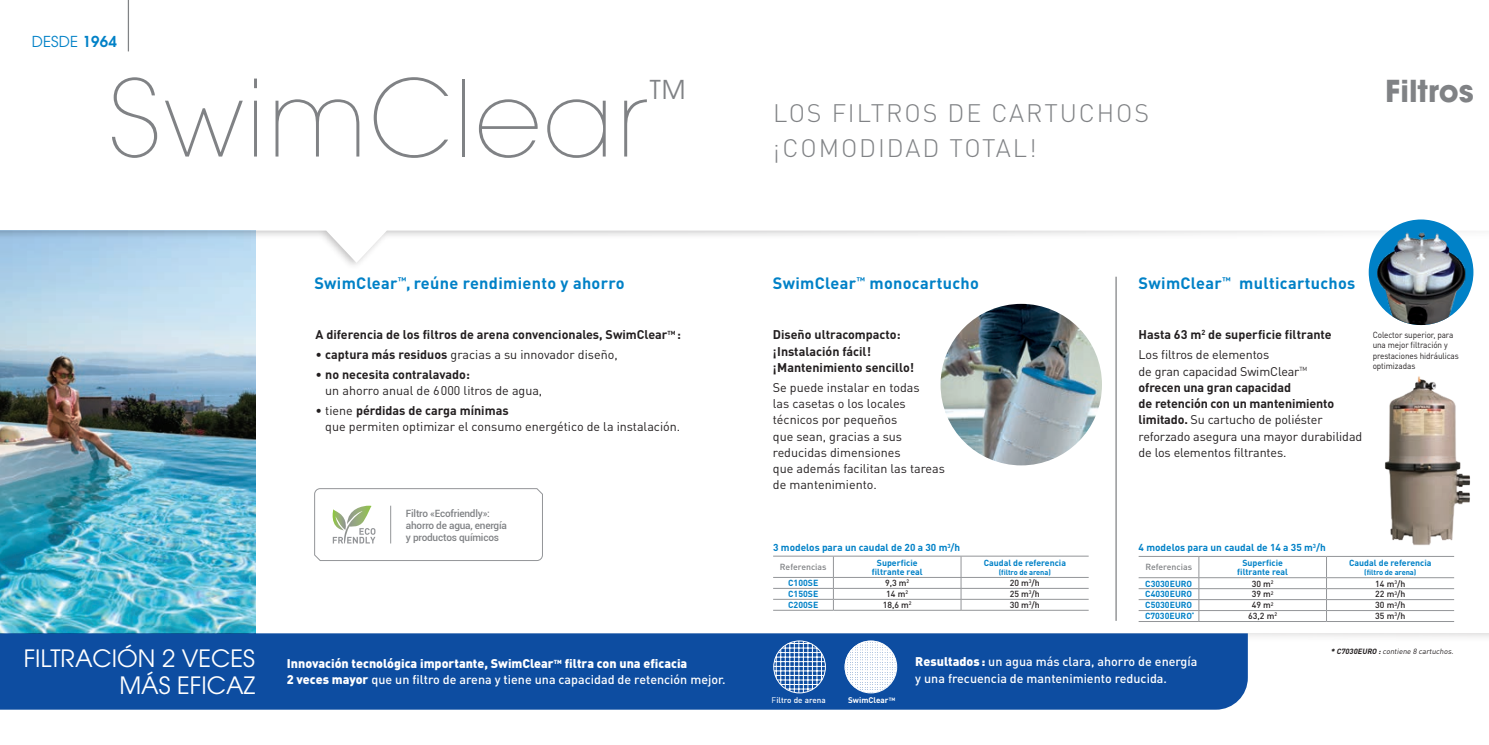
<style>
.page{position:relative;width:1489px;height:745px;background:#fff}
.page>*{position:absolute;margin:0;border:0;box-sizing:border-box;transform-origin:0 0}
.t1{font:200 105.25px "ITC Avant Garde Std";letter-spacing:.02em;color:#808285}
.t2{font:700 30px "ITC Avant Garde Std";color:#808285}
.t3{font:25.88px "ITC Avant Garde Std";color:#808285}
.t4{font:300 25px/35px "DIN Pro";letter-spacing:.075em;color:#808285}
.t5{font:23.75px/27.5px "ITC Avant Garde Std";color:#fff;text-align:right}
.t6{font:700 16.25px "DIN Pro";letter-spacing:.02em;color:#0081c7}
.t7{font:15px "ITC Avant Garde Std";letter-spacing:.01em;color:#0081c7}
.t8{font:12.5px/16.2px "DIN Pro";color:#231f20}
.t9{font:700 12.5px/16.2px "DIN Pro";color:#231f20}
.t10{font:900 12.5px/16.2px "DIN Pro";color:#fff}
.t11{font:500 12.5px/16.2px "DIN Pro";color:#fff}
.t12{font:700 10px "DIN Pro";color:#0081c7}
.t13{font:500 10px/12px "Roboto";letter-spacing:-.02em;color:#808285}
.t14{font:700 8.75px/8.8px "DIN Pro";color:#0081c7;text-align:center}
.t15{font:500 8.75px "DIN Pro";color:#231f20}
.t16{font:8.75px/10.6px "DIN Pro";letter-spacing:-.01em;color:#231f20;scale:.93 1}
.t17{font:500 8.75px "DIN Pro";color:#808285}
.t18{font:500 8.12px "DIN Pro";letter-spacing:.005em;color:#fff}
.t19{font:700 8.12px "DIN Pro";letter-spacing:.005em;color:#fff}
.t20{font:700 7.5px "DIN Pro";letter-spacing:-.01em;color:#0081c7}
.t21{font:italic 7.5px "DIN Pro";color:#231f20}
.s1{font-weight:600}
.s2{font-weight:700}
.s3{font-weight:400}
.s4{font-weight:500}
.s5{font-weight:900}
</style>
<div class="page">
<div style="left:0;top:633px;width:1247px;height:76px;background:#0d4da1"></div>
<img style="left:0;top:230px;width:255px;height:403px">
<hr style="left:1115px;top:276px;width:1px;height:344px;background:#808285">
<hr style="left:128px;top:0;width:1px;height:51px;background:#808285">
<hr style="left:773px;top:576px;width:60px;height:1px;background:#939598">
<hr style="left:833px;top:576px;width:128px;height:1px;background:#939598">
<hr style="left:961px;top:576px;width:127px;height:1px;background:#939598">
<hr style="left:773px;top:587px;width:60px;height:1px;background:#939598">
<hr style="left:833px;top:587px;width:128px;height:1px;background:#939598">
<hr style="left:961px;top:587px;width:127px;height:1px;background:#939598">
<hr style="left:773px;top:598px;width:60px;height:1px;background:#939598">
<hr style="left:833px;top:598px;width:128px;height:1px;background:#939598">
<hr style="left:961px;top:598px;width:127px;height:1px;background:#939598">
<hr style="left:773px;top:555px;width:60px;height:1px;background:#939598">
<hr style="left:833px;top:555px;width:128px;height:1px;background:#939598">
<hr style="left:961px;top:555px;width:127px;height:1px;background:#939598">
<svg style="left:833px;top:556px;width:1px;height:53px"></svg>
<svg style="left:960px;top:556px;width:1px;height:53px"></svg>
<hr style="left:773px;top:609px;width:60px;height:1px;background:#939598">
<hr style="left:833px;top:609px;width:128px;height:1px;background:#939598">
<hr style="left:961px;top:609px;width:127px;height:1px;background:#939598">
<hr style="left:1138px;top:577px;width:60px;height:1px;background:#939598">
<hr style="left:1198px;top:577px;width:128px;height:1px;background:#939598">
<hr style="left:1326px;top:577px;width:127px;height:1px;background:#939598">
<hr style="left:1138px;top:588px;width:60px;height:1px;background:#939598">
<hr style="left:1198px;top:588px;width:128px;height:1px;background:#939598">
<hr style="left:1326px;top:588px;width:127px;height:1px;background:#939598">
<hr style="left:1138px;top:599px;width:60px;height:1px;background:#939598">
<hr style="left:1198px;top:599px;width:128px;height:1px;background:#939598">
<hr style="left:1326px;top:599px;width:127px;height:1px;background:#939598">
<hr style="left:1138px;top:610px;width:60px;height:1px;background:#939598">
<hr style="left:1198px;top:610px;width:128px;height:1px;background:#939598">
<hr style="left:1326px;top:610px;width:127px;height:1px;background:#939598">
<hr style="left:1138px;top:555px;width:60px;height:1px;background:#939598">
<hr style="left:1198px;top:555px;width:128px;height:1px;background:#939598">
<hr style="left:1326px;top:555px;width:127px;height:1px;background:#939598">
<svg style="left:1198px;top:556px;width:1px;height:64px"></svg>
<hr style="left:1138px;top:620px;width:60px;height:1px;background:#939598">
<hr style="left:1198px;top:620px;width:128px;height:1px;background:#939598">
<hr style="left:1326px;top:620px;width:127px;height:1px;background:#939598">
<img style="left:1384px;top:376px;width:86px;height:169px">
<div style="left:1368px;top:219px;width:105px;height:106px;background:#0081c7;border-radius:50%"></div>
<img style="left:1376px;top:231px;width:88px;height:94px">
<svg style="left:761px;top:635px;width:148px;height:61px"></svg>
<div style="left:844px;top:640px;width:53px;height:52px;border:1px solid #fff;border-radius:50%"></div>
<img style="left:940px;top:303px;width:161px;height:162px;border-radius:81px">
<div style="left:314px;top:488px;width:228px;height:72px;border:1px solid #939598;border-radius:6px"></div>
<svg style="left:332px;top:505px;width:43px;height:38px"></svg>
<hr style="left:390px;top:505px;width:1px;height:38px;background:#939598">
<p class="t7" style="left:32px;top:32px;width:86px">DESDE <span class="s1">1964</span></p>
<h1 class="t1" style="left:107px;top:54px;width:542px">SwimClear</h1>
<h3 class="t3" style="left:650px;top:73px;width:37px">TM</h3>
<h3 class="t4" style="left:773px;top:94px;width:377px">LOS FILTROS DE CARTUCHOS ¡COMODIDAD TOTAL!</h3>
<h2 class="t2" style="left:1384px;top:70px;width:90px">Filtros</h2>
<h3 class="t6" style="left:314px;top:272px;width:312px">SwimClear<sup>™</sup>, reúne rendimiento y ahorro</h3>
<h3 class="t6" style="left:772px;top:272px;width:208px">SwimClear<sup>™</sup> monocartucho</h3>
<h3 class="t6" style="left:1138px;top:272px;width:218px">SwimClear<sup>™</sup> multicartuchos</h3>
<p class="t9" style="left:315px;top:326px;width:367px">A diferencia de los filtros de arena convencionales, SwimClear<sup>TM</sup> :</p>
<p class="t8" style="left:315px;top:346px;width:304px">• <span class="s2">captura más residuos</span> gracias a su innovador diseño,</p>
<p class="t8" style="left:325px;top:366px;width:218px;text-indent:-10px">• <span class="s2">no necesita contralavado:<br></span>un ahorro anual de 6000 litros de agua,</p>
<p class="t8" style="left:325px;top:402px;width:356px;text-indent:-10px">• tiene <span class="s2">pérdidas de carga mínimas<br></span>que permiten optimizar el consumo energético de la instalación.</p>
<p class="t9" style="left:772px;top:326px;width:143px">Diseño ultracompacto: ¡Instalación fácil! ¡Mantenimiento sencillo!</p>
<p class="t8" style="left:772px;top:378px;width:174px">Se puede instalar en todas<br>las casetas o los locales técnicos por pequeños<br>que sean, gracias a sus reducidas dimensiones<br>que además facilitan las tareas de mantenimiento.</p>
<p class="t9" style="left:1138px;top:324px;width:195px;line-height:19.8px">Hasta 63 m<sup>2</sup> de superficie filtrante<br><span class="s3">Los filtros de elementos</span></p>
<p class="t8" style="left:1138px;top:362px;width:225px">de gran capacidad SwimClear<sup>TM<br></sup><span class="s2">ofrecen una gran capacidad<br>de retención con un mantenimiento limitado.</span> Su cartucho de poliéster reforzado asegura una mayor durabilidad de los elementos filtrantes.</p>
<p class="t16" style="left:1372px;top:328px;width:94px">Colector superior, para una mejor filtración y prestaciones hidráulicas optimizadas</p>
<p class="t13" style="left:406px;top:507px;width:103px">Filtro «Ecofriendly»: ahorro de agua, energía y productos químicos</p>
<p class="t12" style="left:773px;top:540px;width:189px">3 modelos para un caudal de 20 a 30 m<sup>3</sup>/h</p>
<p class="t12" style="left:1138px;top:540px;width:189px">4 modelos para un caudal de 14 a 35 m<sup>3</sup>/h</p>
<p class="t17" style="left:779px;top:560px;width:48px">Referencias</p>
<p class="t14" style="left:871px;top:557px;width:52px">Superficie filtrante real</p>
<p class="t14" style="left:983px;top:557px;width:84px">Caudal de referencia</p>
<p class="t20" style="left:998px;top:566px;width:54px">(filtro de arena)</p>
<p class="t17" style="left:1145px;top:561px;width:48px">Referencias</p>
<p class="t14" style="left:1237px;top:557px;width:52px">Superficie filtrante real</p>
<p class="t14" style="left:1348px;top:557px;width:84px">Caudal de referencia</p>
<p class="t20" style="left:1363px;top:566px;width:54px">(filtro de arena)</p>
<p class="t14" style="left:788px;top:578px;width:32px">C100SE</p>
<p class="t15" style="left:885px;top:576px;width:26px">9,3 m<sup>2</sup></p>
<p class="t15" style="left:1009px;top:576px;width:32px">20 m<sup>3</sup>/h</p>
<p class="t14" style="left:788px;top:589px;width:32px">C150SE</p>
<p class="t15" style="left:886px;top:587px;width:23px">14 m<sup>2</sup></p>
<p class="t15" style="left:1009px;top:587px;width:32px">25 m<sup>3</sup>/h</p>
<p class="t14" style="left:788px;top:600px;width:32px">C200SE</p>
<p class="t15" style="left:882px;top:598px;width:30px">18,6 m<sup>2</sup></p>
<p class="t15" style="left:1009px;top:598px;width:32px">30 m<sup>3</sup>/h</p>
<p class="t14" style="left:1145px;top:578px;width:48px">C3030EURO</p>
<p class="t15" style="left:1251px;top:577px;width:23px">30 m<sup>2</sup></p>
<p class="t15" style="left:1375px;top:577px;width:32px">14 m<sup>3</sup>/h</p>
<p class="t14" style="left:1145px;top:589px;width:48px">C4030EURO</p>
<p class="t15" style="left:1251px;top:588px;width:23px">39 m<sup>2</sup></p>
<p class="t15" style="left:1375px;top:588px;width:32px">22 m<sup>3</sup>/h</p>
<p class="t14" style="left:1145px;top:600px;width:48px">C5030EURO</p>
<p class="t15" style="left:1251px;top:599px;width:23px">49 m<sup>2</sup></p>
<p class="t15" style="left:1375px;top:599px;width:32px">30 m<sup>3</sup>/h</p>
<p class="t14" style="left:1144px;top:611px;width:51px">C7030EURO<sup>*</sup></p>
<p class="t15" style="left:1248px;top:610px;width:30px">63,2 m<sup>2</sup></p>
<p class="t15" style="left:1375px;top:610px;width:32px">35 m<sup>3</sup>/h</p>
<h3 class="t5" style="left:24px;top:643px;width:233px">FILTRACIÓN 2 VECES<br>MÁS EFICAZ</h3>
<p class="t10" style="left:287px;top:654px;width:440px">Innovación tecnológica importante, SwimClear<sup>TM</sup> filtra con una eficacia<br>2 veces mayor <span class="s4">que un filtro de arena y tiene una capacidad de retención mejor.</span></p>
<p class="t11" style="left:915px;top:652px;width:283px"><span class="s5">Resultados:</span> un agua más clara, ahorro de energía y una frecuencia de mantenimiento reducida.</p>
<p class="t21" style="left:1330px;top:645px;width:126px"><span class="s5">*</span> <span class="s2">C7030EURO :</span>contiene 8 cartuchos.</p>
<p class="t18" style="left:771px;top:694px;width:56px"><span class="s3">F</span>iltro de arena</p>
<p class="t19" style="left:848px;top:694px;width:49px">SwimClear<sup>TM</sup></p>
</div>
